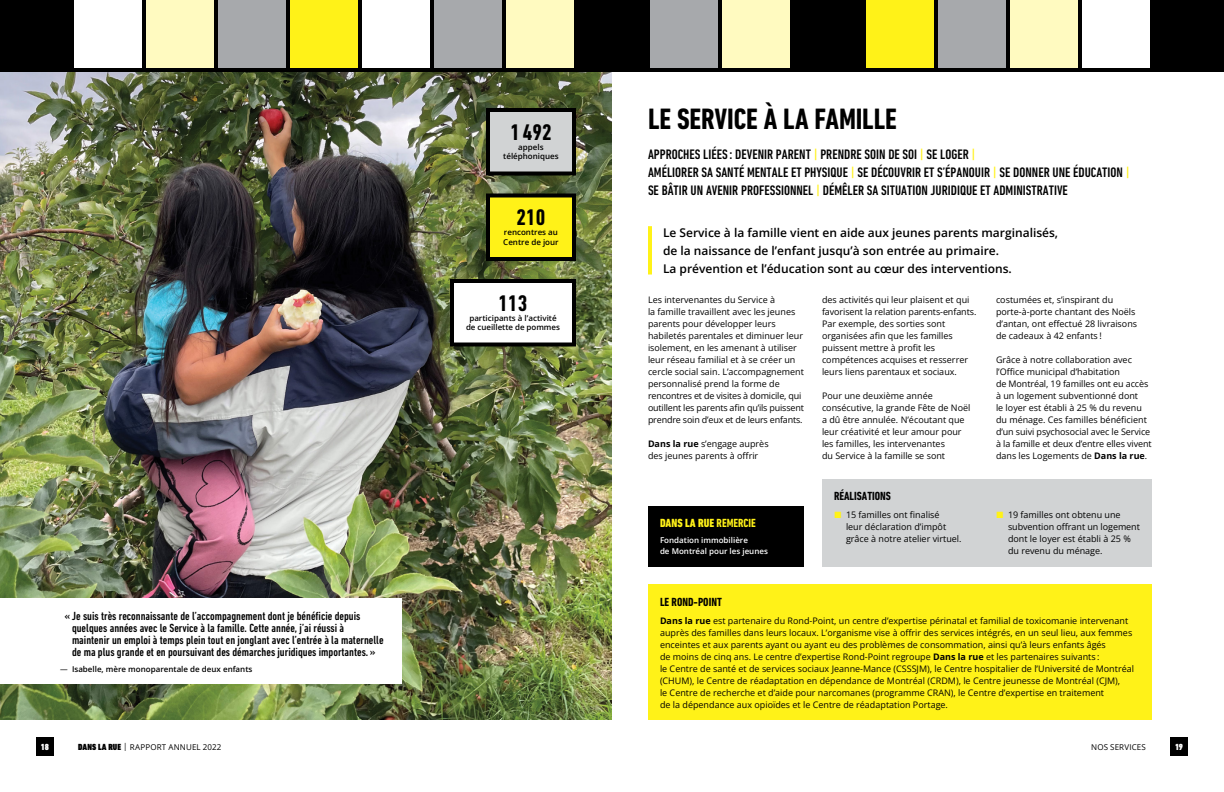
<style>
.page{position:relative;width:1224px;height:792px;background:#fff}
.page>*{position:absolute;margin:0;border:0;box-sizing:border-box;transform-origin:0 0}
.Titre{font:700 condensed 30px "DIN Next LT Pro";letter-spacing:-.005em;color:#000}
.Pastille{font:700 condensed 23px "DIN Next LT Pro";color:#000}
.Sous-titre{font:500 condensed 14px/18px "DIN Next LT Pro";color:#000}
.Citation{font:500 condensed 12px/12px "DIN Next LT Pro";color:#000}
.Intro_filet_jaune{font:600 12px/18px "Open Sans";color:#000}
.Intertitre_jaune{font:800 condensed 12px "DIN Next LT Pro";color:#fff218}
.Intertitre_noir_sp{font:700 condensed 12px "DIN Next LT Pro";color:#000}
.Intertitre_noir{font:700 condensed 12px "DIN Next LT Pro";color:#000}
.Corps{font:9px/12px "Open Sans";color:#000}
.t1{font:900 condensed 9px "DIN Next LT Pro";color:#fff}
.Pastille-2{font:600 8px/9.6px "Open Sans";color:#000;text-align:center}
.Corps_petit_renv{font:600 8px/10.5px "Open Sans";color:#fff}
.Section{font:8px "Open Sans";letter-spacing:.02em;color:#000}
.s1{font-weight:400;font-style:italic}
.s2{color:#fff218}
.s3{font-weight:700}
.s4{font-family:"DIN Next LT Pro";font-weight:900;font-stretch:condensed;font-size:9px}
</style>
<div class="page">
<svg style="left:0;top:0;width:1224px;height:72px"></svg>
<img style="left:0;top:72px;width:612px;height:648px">
<hr style="left:648px;top:226px;width:4px;height:49px;background:#fff218">
<div style="left:0;top:599px;width:402px;height:85px;background:#fff"></div>
<div style="left:822px;top:479px;width:330px;height:88px;background:#d1d3d4"></div>
<div style="left:648px;top:506px;width:156px;height:61px;background:#000"></div>
<div style="left:648px;top:585px;width:504px;height:135px;background:#fff218"></div>
<div style="left:488px;top:196px;width:86px;height:63px;background:#fff218"></div>
<div style="left:486px;top:194px;width:90px;height:67px;border:4px solid #000"></div>
<div style="left:488px;top:110px;width:86px;height:64px;background:#d1d3d4"></div>
<div style="left:486px;top:108px;width:90px;height:68px;border:4px solid #000"></div>
<div style="left:452px;top:281px;width:122px;height:63px;background:#fff"></div>
<div style="left:450px;top:279px;width:126px;height:67px;border:4px solid #000"></div>
<div style="left:36px;top:738px;width:18px;height:18px;background:#000"></div>
<div style="left:1170px;top:738px;width:18px;height:18px;background:#000"></div>
<p class="Pastille" style="left:510px;top:119px;width:43px">1 492</p>
<p class="Pastille-2" style="left:503px;top:142px;width:57px">appels téléphoniques</p>
<p class="Pastille" style="left:517px;top:205px;width:30px">210</p>
<p class="Pastille-2" style="left:503px;top:227px;width:57px;text-align:left">rencontres au<br>Centre de jour</p>
<p class="Pastille" style="left:499px;top:290px;width:30px">113</p>
<p class="Pastille-2" style="left:466px;top:313px;width:96px">participants à l’activité de cueillette de pommes</p>
<p class="Citation" style="left:72px;top:609px;width:313px;text-indent:-7px">« Je suis très reconnaissante de l’accompagnement dont je bénéficie depuis quelques années avec le Service à la famille. Cette année, j’ai réussi à maintenir un emploi à temps plein tout en jonglant avec l’entrée à la maternelle de ma plus grande et en poursuivant des démarches juridiques importantes. »</p>
<p class="Pastille-2" style="left:60px;top:664px;width:194px"><span class="s1">—</span> Isabelle, mère monoparentale de deux enfants</p>
<p class="Titre" style="left:648px;top:102px;width:250px">LE SERVICE À LA FAMILLE</p>
<p class="Sous-titre" style="left:648px;top:145px;width:483px">APPROCHES LIÉES : DEVENIR PARENT <span class="s2">|</span> PRENDRE SOIN DE SOI <span class="s2">|</span> SE LOGER <span class="s2">|<br></span>AMÉLIORER SA SANTÉ MENTALE ET PHYSIQUE <span class="s2">|</span> SE DÉCOUVRIR ET S’ÉPANOUIR <span class="s2">|</span> SE DONNER UNE ÉDUCATION <span class="s2">|<br></span>SE BÂTIR UN AVENIR PROFESSIONNEL <span class="s2">|</span> DÉMÊLER SA SITUATION JURIDIQUE ET ADMINISTRATIVE</p>
<p class="Intro_filet_jaune" style="left:663px;top:223px;width:397px">Le Service à la famille vient en aide aux jeunes parents marginalisés, de la naissance de l’enfant jusqu’à son entrée au primaire.<br>La prévention et l’éducation sont au cœur des interventions.</p>
<p class="Corps" style="left:648px;top:294px;width:158px">Les intervenantes du Service à<br>la famille travaillent avec les jeunes parents pour développer leurs habiletés parentales et diminuer leur isolement, en les amenant à utiliser leur réseau familial et à se créer un cercle social sain. L’accompagnement personnalisé prend la forme de rencontres et de visites à domicile, qui outillent les parents afin qu’ils puissent prendre soin d’eux et de leurs enfants.</p>
<p class="Corps" style="left:648px;top:438px;width:122px"><span class="s3">Dans la rue</span> s’engage auprès des jeunes parents à offrir</p>
<p class="Corps" style="left:822px;top:294px;width:156px">des activités qui leur plaisent et qui favorisent la relation parents‑enfants.<br>Par exemple, des sorties sont organisées afin que les familles puissent mettre à profit les compétences acquises et resserrer leurs liens parentaux et sociaux.</p>
<p class="Corps" style="left:822px;top:390px;width:150px">Pour une deuxième année consécutive, la grande Fête de Noël a dû être annulée. N’écoutant que leur créativité et leur amour pour les familles, les intervenantes<br>du Service à la famille se sont</p>
<p class="Corps" style="left:996px;top:294px;width:143px">costumées et, s’inspirant du porte‑à‑porte chantant des Noëls d’antan, ont effectué 28 livraisons de cadeaux à 42 enfants !</p>
<p class="Corps" style="left:996px;top:354px;width:157px">Grâce à notre collaboration avec l’Office municipal d’habitation<br>de Montréal, 19 familles ont eu accès à un logement subventionné dont<br>le loyer est établi à 25 % du revenu du ménage. Ces familles bénéficient d’un suivi psychosocial avec le Service à la famille et deux d’entre elles vivent dans les Logements de <span class="s3">Dans la rue</span>.</p>
<p class="Intertitre_jaune" style="left:660px;top:516px;width:97px">DANS LA RUE <span class="s3">REMERCIE</span></p>
<p class="Corps_petit_renv" style="left:660px;top:535px;width:109px">Fondation immobilière<br>de Montréal pour les jeunes</p>
<p class="Intertitre_noir_sp" style="left:834px;top:489px;width:59px">RÉALISATIONS</p>
<p class="Corps" style="left:846px;top:508px;width:117px">15 familles ont finalisé<br>leur déclaration d’impôt grâce à notre atelier virtuel.</p>
<p class="Corps" style="left:1008px;top:508px;width:133px">19 familles ont obtenu une subvention offrant un logement dont le loyer est établi à 25 % du revenu du ménage.</p>
<p class="Intertitre_noir" style="left:660px;top:595px;width:63px">LE ROND‑POINT</p>
<p class="Corps" style="left:660px;top:615px;width:476px"><span class="s3">Dans la rue</span> est partenaire du Rond‑Point, un centre d’expertise périnatal et familial de toxicomanie intervenant auprès des familles dans leurs locaux. L’organisme vise à offrir des services intégrés, en un seul lieu, aux femmes enceintes et aux parents ayant ou ayant eu des problèmes de consommation, ainsi qu’à leurs enfants âgés<br>de moins de cinq ans. Le centre d’expertise Rond‑Point regroupe <span class="s3">Dans la rue</span> et les partenaires suivants :<br>le Centre de santé et de services sociaux Jeanne‑Mance (CSSSJM), le Centre hospitalier de l’Université de Montréal (CHUM), le Centre de réadaptation en dépendance de Montréal (CRDM), le Centre jeunesse de Montréal (CJM),<br>le Centre de recherche et d’aide pour narcomanes (programme CRAN), le Centre d’expertise en traitement<br>de la dépendance aux opioïdes et le Centre de réadaptation Portage.</p>
<p class="t1" style="left:41px;top:742px;width:10px">18</p>
<p class="Section" style="left:78px;top:742px;width:145px"><span class="s4">DANS LA RUE</span> | RAPPORT ANNUEL 2022</p>
<p class="Section" style="left:1091px;top:741px;width:25px">Nos services</p>
<p class="t1" style="left:1175px;top:742px;width:9px">19</p>
</div>
